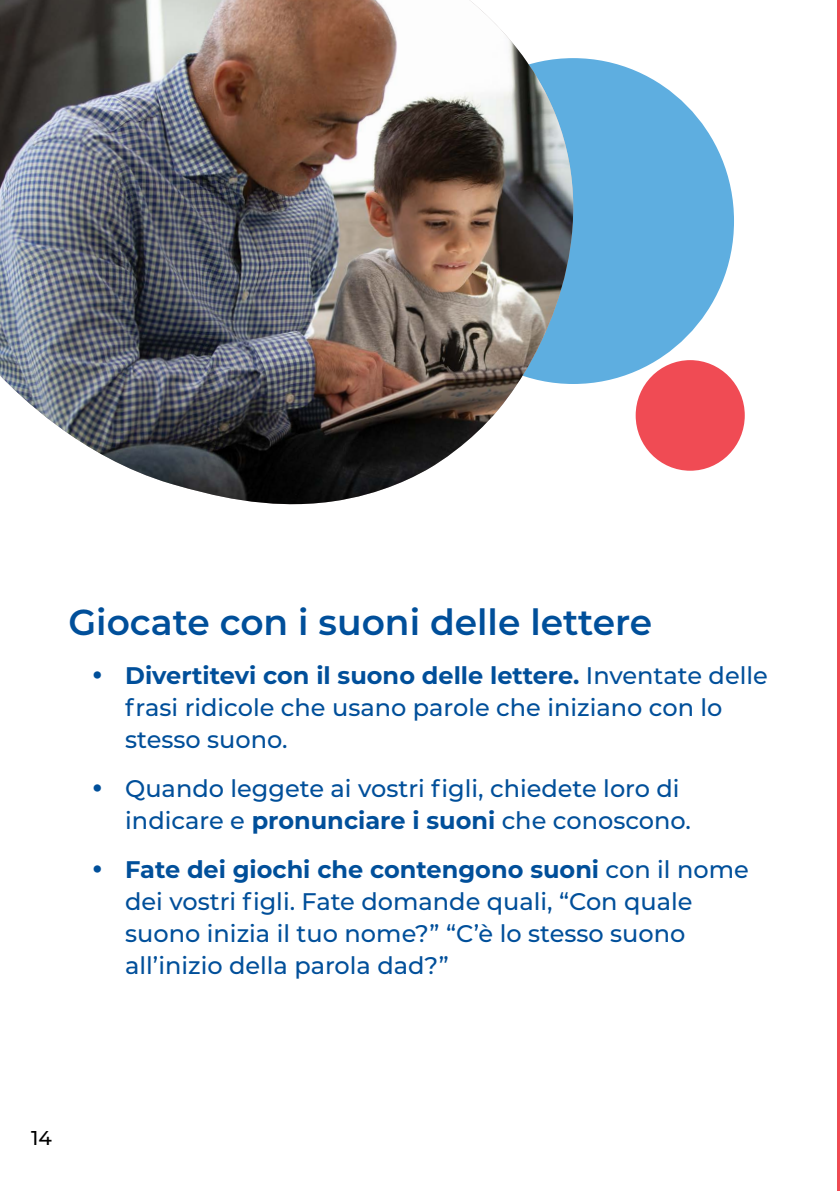
<style>
.page{position:relative;width:840px;height:1191px;background:#fff}
.page>*{position:absolute;margin:0;border:0;box-sizing:border-box;transform-origin:0 0}
.Heading_3_-_blue{font:600 36px "Montserrat";color:#004f9a}
.t1{font:500 24px/32px "Montserrat";color:#004f9a}
.t2{font:500 20px "Montserrat";color:#000}
.s1{font-size:40px}
.s2{font-weight:700}
</style>
<div class="page">
<div style="left:635px;top:360px;width:109px;height:111px;background:#f04b54;border-radius:50%"></div>
<svg style="left:685px;top:0;width:154px;height:1191px"></svg>
<div style="left:412px;top:58px;width:321px;height:326px;background:#5eaee0;border-radius:50%"></div>
<img style="left:0;top:0;width:603px;height:505px">
<h3 class="Heading_3_-_blue" style="left:68px;top:596px;width:585px">Giocate con i suoni delle lettere</h3>
<p class="t1" style="left:125px;top:658px;width:643px;text-indent:-34px"><span class="s1">•</span> <span class="s2">Divertitevi con il suono delle lettere.</span> Inventate delle frasi ridicole che usano parole che iniziano con lo stesso suono.</p>
<p class="t1" style="left:125px;top:771px;width:567px;text-indent:-34px"><span class="s1">•</span> Quando leggete ai vostri figli, chiedete loro di indicare e <span class="s2">pronunciare i suoni</span> che conoscono.</p>
<p class="t1" style="left:125px;top:852px;width:625px;text-indent:-34px"><span class="s1">•</span> <span class="s2">Fate dei giochi che contengono suoni</span> con il nome dei vostri figli. Fate domande quali, “Con quale suono inizia il tuo nome?” “C’è lo stesso suono all’inizio della parola dad?”</p>
<p class="t2" style="left:31px;top:1124px;width:22px">14</p>
</div>
